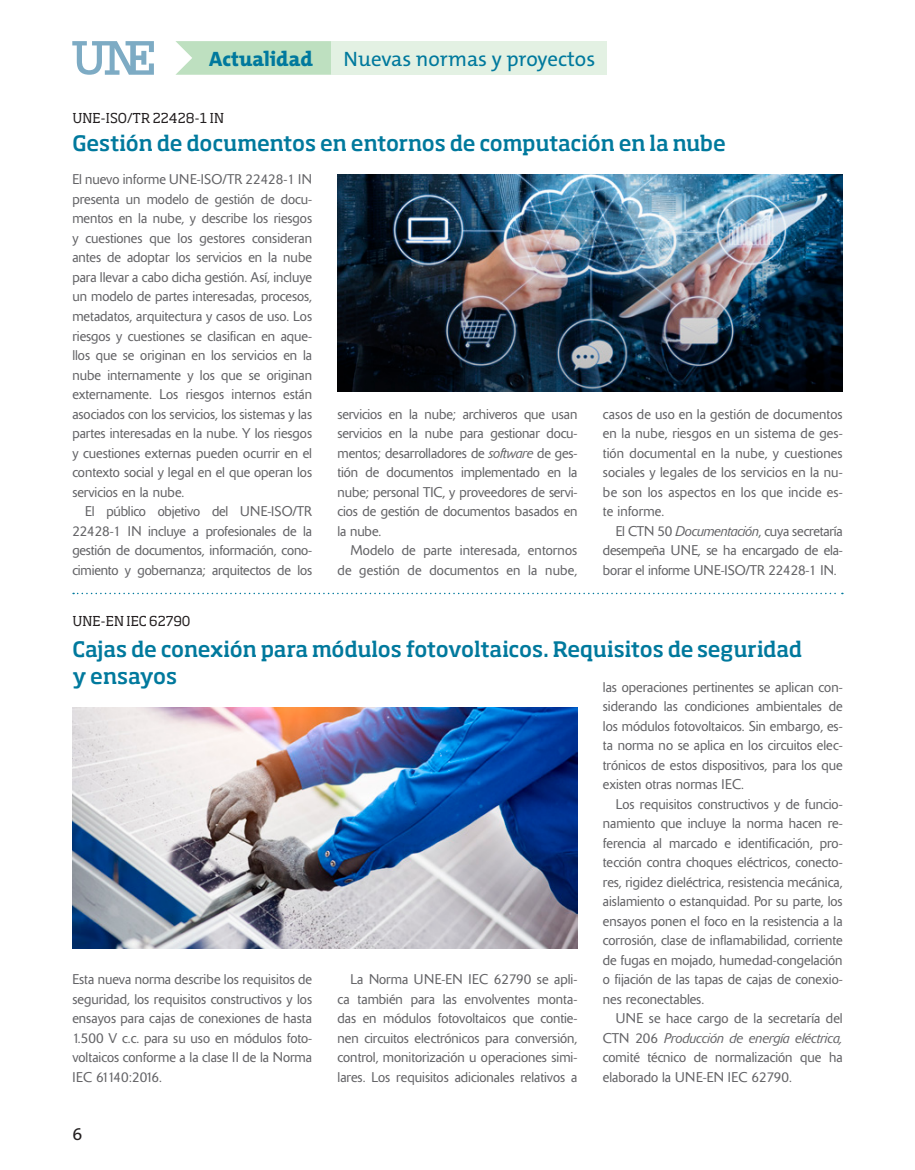
<style>
.page{position:relative;width:915px;height:1170px;background:#fff}
.page>*{position:absolute;margin:0;border:0;box-sizing:border-box;transform-origin:0 0}
.t1{font:500 21px/27px "Soho Std";letter-spacing:-.01em;color:#00799d}
.t2{font:20.85px "The Mix C5";color:#00799d}
.t3{font:800 20.85px "The Mix C5";color:#00799d}
.t4{font:18px "The Mix C5";color:#231f20}
.t5{font:300 13.95px/19.5px "Delta";color:#636366;text-align:justify}
.t6{font:13.5px "Soho Std";color:#231f20}
.s1{font-style:italic}
</style>
<div class="page">
<svg style="left:73px;top:592px;width:769px;height:2px"></svg>
<svg style="left:176px;top:41px;width:155px;height:34px;background:#c1e1c3"></svg>
<div style="left:331px;top:41px;width:276px;height:34px;background:#e3f1e3"></div>
<img style="left:72px;top:707px;width:505px;height:241px">
<img style="left:337px;top:174px;width:505px;height:217px">
<svg style="left:72px;top:41px;width:82px;height:34px"></svg>
<h2 class="t3" style="left:209px;top:45px;width:105px">Actualidad</h2>
<h2 class="t2" style="left:343px;top:45px;width:253px">Nuevas normas y proyectos</h2>
<p class="t6" style="left:72px;top:110px;width:153px">UNE-ISO/TR 22428-1 IN</p>
<h1 class="t1" style="left:72px;top:129px;width:655px">Gestión de documentos en entornos de computación en la nube</h1>
<p class="t5" style="left:72px;top:170px;width:241px">El nuevo informe UNE-ISO/TR 22428-1 IN presenta un modelo de gestión de docu&shy;mentos en la nube, y describe los riesgos y cuestiones que los gestores consideran antes de adoptar los servicios en la nube para llevar a cabo dicha gestión. Así, incluye un modelo de partes interesadas, procesos, metadatos, arquitectura y casos de uso. Los riesgos y cuestiones se clasifican en aque&shy;llos que se originan en los servicios en la nube internamente y los que se originan externamente. Los riesgos internos están asociados con los servicios, los sistemas y las partes interesadas en la nube. Y los riesgos y cuestiones externas pueden ocurrir en el contexto social y legal en el que operan los servicios en la nube.</p>
<p class="t5" style="left:72px;top:501px;width:241px;text-indent:13px">El público objetivo del UNE-ISO/TR 22428-1 IN incluye a profesionales de la gestión de documentos, información, cono&shy;cimiento y gobernanza; arquitectos de los</p>
<p class="t5" style="left:337px;top:404px;width:241px">servicios en la nube; archiveros que usan servicios en la nube para gestionar docu&shy;mentos; desarrolladores de <span class="s1">software</span> de ges&shy;tión de documentos implementado en la nube; personal TIC, y proveedores de servi&shy;cios de gestión de documentos basados en la nube.</p>
<p class="t5" style="left:337px;top:540px;width:241px;text-align:right">Modelo de parte interesada, entornos de gestión de documentos en la nube,</p>
<p class="t5" style="left:602px;top:404px;width:241px">casos de uso en la gestión de documentos en la nube, riesgos en un sistema de ges&shy;tión documental en la nube, y cuestiones sociales y legales de los servicios en la nu&shy;be son los aspectos en los que incide es&shy;te informe.</p>
<p class="t5" style="left:602px;top:521px;width:241px;text-indent:13px">El CTN 50 <span class="s1">Documentación</span>, cuya secretaría desempeña UNE, se ha encargado de ela&shy;borar el informe UNE-ISO/TR 22428-1 IN.</p>
<p class="t6" style="left:72px;top:612px;width:120px">UNE-EN IEC 62790</p>
<h1 class="t1" style="left:72px;top:635px;width:731px">Cajas de conexión para módulos fotovoltaicos. Requisitos de seguridad y ensayos</h1>
<p class="t5" style="left:602px;top:677px;width:241px">las operaciones pertinentes se aplican con&shy;siderando las condiciones ambientales de los módulos fotovoltaicos. Sin embargo, es&shy;ta norma no se aplica en los circuitos elec&shy;trónicos de estos dispositivos, para los que existen otras normas IEC.</p>
<p class="t5" style="left:602px;top:794px;width:241px;text-indent:13px">Los requisitos constructivos y de funcio&shy;namiento que incluye la norma hacen re&shy;ferencia al marcado e identificación, pro&shy;tección contra choques eléctricos, conecto&shy;res, rigidez dieléctrica, resistencia mecánica, aislamiento o estanquidad. Por su parte, los ensayos ponen el foco en la resistencia a la corrosión, clase de inflamabilidad, corriente de fugas en mojado, humedad-congelación o fijación de las tapas de cajas de conexio&shy;nes reconectables.</p>
<p class="t5" style="left:602px;top:1008px;width:241px;text-indent:13px">UNE se hace cargo de la secretaría del CTN 206 <span class="s1">Producción de energía eléctrica, </span>comité técnico de normalización que ha elaborado la UNE-EN IEC 62790.</p>
<p class="t5" style="left:337px;top:969px;width:241px;text-indent:13px">La Norma UNE-EN IEC 62790 se apli&shy;ca también para las envolventes monta&shy;das en módulos fotovoltaicos que contie&shy;nen circuitos electrónicos para conversión, control, monitorización u operaciones simi&shy;lares. Los requisitos adicionales relativos a</p>
<p class="t5" style="left:72px;top:969px;width:241px">Esta nueva norma describe los requisitos de seguridad, los requisitos constructivos y los ensayos para cajas de conexiones de hasta 1.500 V c.c. para su uso en módulos foto&shy;voltaicos conforme a la clase II de la Norma IEC 61140:2016.</p>
<p class="t4" style="left:72px;top:1122px;width:11px">6</p>
</div>
